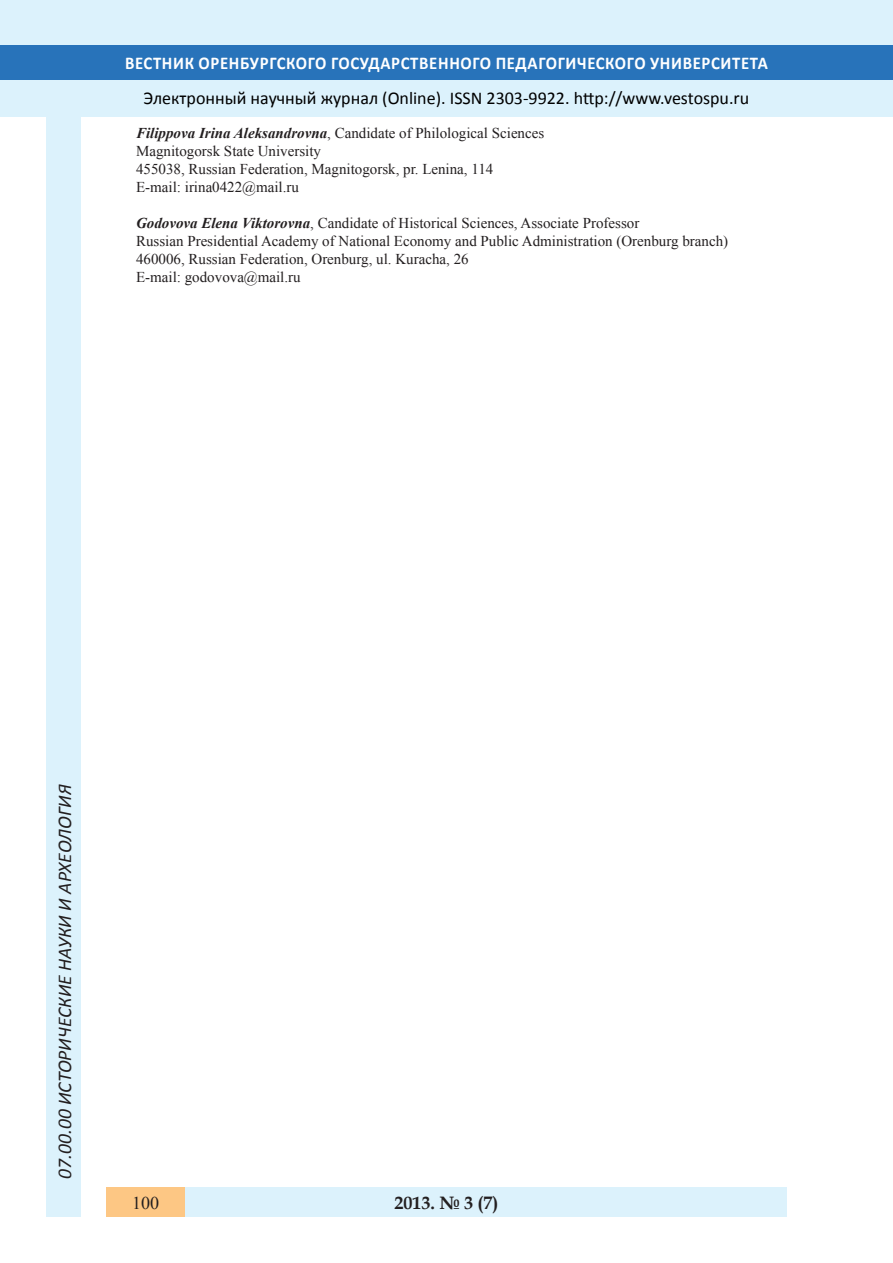
<style>
.page{position:relative;width:893px;height:1263px;background:#fff}
.page>*{position:absolute;margin:0;border:0;box-sizing:border-box;transform-origin:0 0}
.t1{font:italic 19.5px "Calibri";color:#231f20}
.t2{font:18px "Calibri";color:#000}
.t3{font:700 18px "Calibri";letter-spacing:.04em;color:#fff;scale:.93 1}
.t4{font:700 18px "Book Antiqua";color:#231f20}
.t5{font:18px "Times New Roman";color:#231f20}
.литература{font:15px "Times New Roman";color:#231f20}
.s1{font-weight:700;font-style:italic}
</style>
<div class="page">
<div style="left:0;top:0;width:893px;height:116px;background:#dcf2fc"></div>
<div style="left:0;top:45px;width:893px;height:34px;background:#2873ba"></div>
<div style="left:106px;top:1188px;width:681px;height:29px;background:#dcf2fc"></div>
<div style="left:106px;top:1188px;width:79px;height:29px;background:#fdc784"></div>
<div style="left:47px;top:116px;width:34px;height:1101px;background:#dcf2fc"></div>
<p class="t3" style="left:125px;top:51px;width:693px">ВЕСТНИК ОРЕНБУРГСКОГО ГОСУДАРСТВЕННОГО ПЕДАГОГИЧЕСКОГО УНИВЕРСИТЕТА</p>
<p class="t2" style="left:144px;top:86px;width:607px">Электронный научный журнал (Online). ISSN 2303-9922. http://www.vestospu.ru</p>
<p class="литература" style="left:136px;top:123px;width:410px"><span class="s1">Filippova Irina Aleksandrovna</span>, Candidate of Philological Sciences</p>
<p class="литература" style="left:136px;top:141px;width:186px">Magnitogorsk State University</p>
<p class="литература" style="left:136px;top:159px;width:359px">455038, Russian Federation, Magnitogorsk, pr. Lenina, 114</p>
<p class="литература" style="left:136px;top:177px;width:164px">E-mail: irina0422@mail.ru</p>
<p class="литература" style="left:136px;top:213px;width:505px"><span class="s1">Godovova Elena Viktorovna</span>, Candidate of Historical Sciences, Associate Professor</p>
<p class="литература" style="left:136px;top:231px;width:594px">Russian Presidential Academy of National Economy and Public Administration (Orenburg branch)</p>
<p class="литература" style="left:136px;top:249px;width:334px">460006, Russian Federation, Orenburg, ul. Kuracha, 26</p>
<p class="литература" style="left:136px;top:267px;width:166px">E-mail: godovova@mail.ru</p>
<h1 class="t1" style="left:51px;top:1179px;width:395px;rotate:-90deg">07.00.00 ИСТОРИЧЕСКИЕ НАУКИ И АРХЕОЛОГИЯ</h1>
<p class="t5" style="left:132px;top:1190px;width:28px">100</p>
<p class="t4" style="left:394px;top:1190px;width:106px">2013. № 3 (7)</p>
</div>
